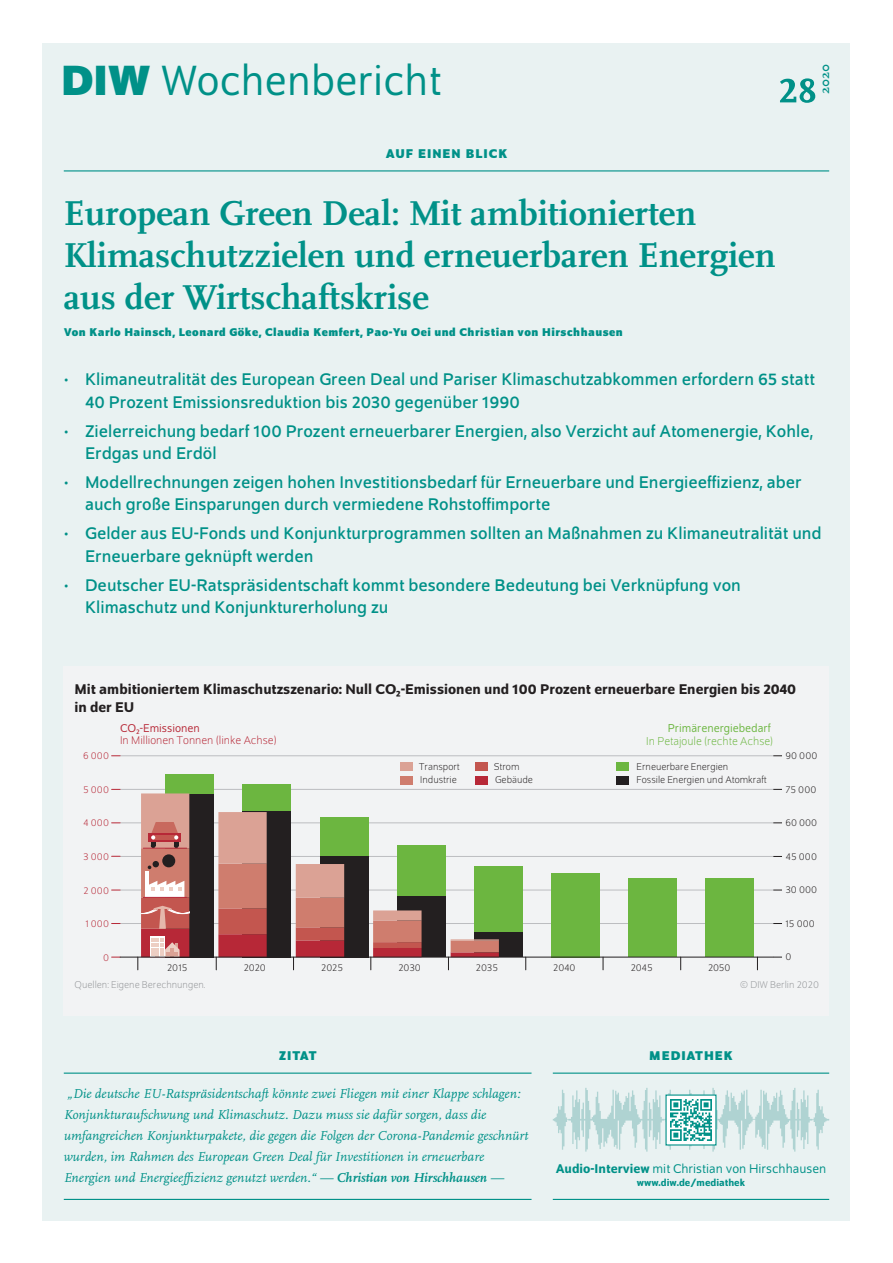
<style>
.page{position:relative;width:893px;height:1263px;background:#fff}
.page>*{position:absolute;margin:0;border:0;box-sizing:border-box;transform-origin:0 0}
.t1{font:700 51px "Scala Pro";color:#009188}
.t2{font:45px "Schumpeter Blond";color:#009188}
.t3{font:700 36px/42px "Scala Pro";color:#009188}
.t4{font:18px/22.5px "Schumpeter";color:#009188}
.t5{font:500 15px/18px "Schumpeter";color:#231f20}
.t6{font:italic 13.5px/21px "Scala Pro";color:#009188}
.t7{font:13.5px "Schumpeter Blond";color:#009188}
.t8{font:700 13.5px "Schumpeter";letter-spacing:.075em;color:#009188}
.t9{font:700 13.5px "Scala Pro";color:#009188}
.t10{font:300 12.15px "Schumpeter";color:#6cb640}
.t11{font:12.15px "Schumpeter Blond";color:#6cb640}
.t12{font:700 12px "Schumpeter";letter-spacing:.04em;color:#009188}
.t13{font:300 12px "Schumpeter";color:#b72837}
.t14{font:12px "Schumpeter Blond";color:#b72837}
.t15{font:300 10.5px/13.5px "Schumpeter";color:#231f20}
.t16{font:300 10.5px "Schumpeter";color:#939598}
.t17{font:300 10.5px "Schumpeter";letter-spacing:.01em;color:#b72837}
.t18{font:500 10.5px "Schumpeter";color:#009188}
.s1{font-family:"Schumpeter";font-weight:700}
.s2{font-weight:700}
.s3{font-family:"Schumpeter";font-weight:500}
</style>
<div class="page">
<div style="left:43px;top:43px;width:807px;height:1177px;background:#e9f2f2"></div>
<div style="left:64px;top:666px;width:765px;height:349px;background:#f2f3f4"></div>
<hr style="left:120px;top:755px;width:653px;height:1px;background:#bcbdc0">
<hr style="left:120px;top:789px;width:653px;height:1px;background:#bcbdc0">
<hr style="left:120px;top:822px;width:653px;height:1px;background:#bcbdc0">
<hr style="left:120px;top:856px;width:653px;height:1px;background:#bcbdc0">
<hr style="left:120px;top:890px;width:653px;height:1px;background:#bcbdc0">
<hr style="left:120px;top:923px;width:653px;height:1px;background:#bcbdc0">
<div style="left:474px;top:931px;width:48px;height:26px;background:#231f20"></div>
<div style="left:243px;top:784px;width:48px;height:27px;background:#6cb640"></div>
<div style="left:166px;top:775px;width:48px;height:19px;background:#6cb640"></div>
<div style="left:706px;top:878px;width:48px;height:79px;background:#6cb640"></div>
<div style="left:551px;top:873px;width:49px;height:84px;background:#6cb640"></div>
<div style="left:628px;top:878px;width:49px;height:79px;background:#6cb640"></div>
<div style="left:474px;top:866px;width:48px;height:65px;background:#6cb640"></div>
<svg style="left:141px;top:793px;width:228px;height:29px"></svg>
<div style="left:475px;top:776px;width:13px;height:8px;background:#b72837"></div>
<div style="left:475px;top:762px;width:13px;height:9px;background:#c3564f"></div>
<div style="left:400px;top:776px;width:13px;height:8px;background:#cf7d6e"></div>
<div style="left:400px;top:762px;width:13px;height:9px;background:#dba295"></div>
<div style="left:616px;top:762px;width:13px;height:9px;background:#6cb640"></div>
<div style="left:616px;top:776px;width:13px;height:8px;background:#231f20"></div>
<svg style="left:525px;top:958px;width:1px;height:12px"></svg>
<svg style="left:603px;top:958px;width:1px;height:12px"></svg>
<svg style="left:680px;top:958px;width:1px;height:12px"></svg>
<svg style="left:757px;top:958px;width:1px;height:12px"></svg>
<svg style="left:138px;top:822px;width:361px;height:148px"></svg>
<hr style="left:120px;top:957px;width:653px;height:1px;background:#231f20">
<hr style="left:553px;top:1072px;width:276px;height:2px;background:#009188">
<hr style="left:553px;top:1199px;width:276px;height:1px;background:#009188">
<svg style="left:553px;top:1088px;width:276px;height:63px"></svg>
<div style="left:666px;top:1095px;width:50px;height:50px;background:#fff"></div>
<img style="left:670px;top:1099px;width:42px;height:42px">
<hr style="left:64px;top:1072px;width:467px;height:2px;background:#009188">
<hr style="left:64px;top:1199px;width:467px;height:1px;background:#009188">
<hr style="left:64px;top:170px;width:765px;height:1px;background:#009188">
<h2 class="t2" style="left:61px;top:59px;width:382px"><span class="s1">DIW</span> Wochenbericht</h2>
<p class="t8" style="left:386px;top:146px;width:123px">AUF EINEN BLICK</p>
<p class="t9" style="left:815px;top:94px;width:32px;rotate:-90deg">2020</p>
<h1 class="t1" style="left:779px;top:48px;width:38px">28</h1>
<h3 class="t3" style="left:64px;top:190px;width:713px">European Green Deal: Mit ambitionierten<br>Klimaschutzzielen und erneuerbaren Energien aus der Wirtschaftskrise</h3>
<p class="t12" style="left:64px;top:325px;width:561px">Von Karlo Hainsch, Leonard Göke, Claudia Kemfert, Pao-Yu Oei und Christian von Hirschhausen</p>
<p class="t4" style="left:85px;top:369px;width:731px;text-indent:-21px">• Klimaneutralität des European Green Deal und Pariser Klimaschutzabkommen erfordern 65 statt<br>40 Prozent Emissionsreduktion bis 2030 gegenüber 1990</p>
<p class="t4" style="left:85px;top:420px;width:729px;text-indent:-21px">• Zielerreichung bedarf 100 Prozent erneuerbarer Energien, also Verzicht auf Atomenergie, Kohle,<br>Erdgas und Erdöl</p>
<p class="t4" style="left:85px;top:471px;width:718px;text-indent:-21px">• Modellrechnungen zeigen hohen Investitionsbedarf für Erneuerbare und Energieeffizienz, aber auch große Einsparungen durch vermiedene Rohstoffimporte</p>
<p class="t4" style="left:85px;top:523px;width:738px;text-indent:-21px">• Gelder aus EU-Fonds und Konjunkturprogrammen sollten an Maßnahmen zu Klimaneutralität und<br>Erneuerbare geknüpft werden</p>
<p class="t4" style="left:85px;top:574px;width:657px;text-indent:-21px">• Deutscher EU-Ratspräsidentschaft kommt besondere Bedeutung bei Verknüpfung von<br>Klimaschutz und Konjunkturerholung zu</p>
<p class="t5" style="left:74px;top:680px;width:723px">Mit ambitioniertem Klimaschutzszenario: Null CO₂-Emissionen und 100 Prozent erneuerbare Energien bis 2040 in der EU</p>
<p class="t14" style="left:120px;top:722px;width:81px">CO₂-Emissionen</p>
<p class="t13" style="left:120px;top:735px;width:158px">In Millionen Tonnen (linke Achse)</p>
<p class="t11" style="left:668px;top:722px;width:105px">Primärenergiebedarf</p>
<p class="t10" style="left:646px;top:735px;width:128px">In Petajoule (rechte Achse)</p>
<p class="t17" style="left:83px;top:751px;width:27px">6 000</p>
<p class="t15" style="left:785px;top:749px;width:33px">90 000</p>
<p class="t17" style="left:83px;top:785px;width:27px">5 000</p>
<p class="t17" style="left:83px;top:818px;width:27px">4 000</p>
<p class="t15" style="left:419px;top:760px;width:43px">Transport</p>
<p class="t15" style="left:637px;top:760px;width:132px">Erneuerbare Energien<br>Fossile Energien und Atomkraft</p>
<p class="t15" style="left:494px;top:760px;width:27px">Strom</p>
<p class="t15" style="left:495px;top:773px;width:39px">Gebäude</p>
<p class="t15" style="left:420px;top:773px;width:38px">Industrie</p>
<p class="t15" style="left:785px;top:783px;width:32px">75 000</p>
<p class="t15" style="left:785px;top:816px;width:33px">60 000</p>
<p class="t17" style="left:83px;top:852px;width:27px">3 000</p>
<p class="t15" style="left:785px;top:850px;width:33px">45 000</p>
<p class="t17" style="left:84px;top:885px;width:27px">2 000</p>
<p class="t15" style="left:785px;top:883px;width:33px">30 000</p>
<p class="t17" style="left:86px;top:919px;width:25px">1 000</p>
<p class="t15" style="left:785px;top:917px;width:31px">15 000</p>
<p class="t17" style="left:103px;top:952px;width:7px">0</p>
<p class="t15" style="left:785px;top:950px;width:7px">0</p>
<p class="t15" style="left:167px;top:961px;width:22px">2015</p>
<p class="t15" style="left:244px;top:961px;width:23px">2020</p>
<p class="t15" style="left:321px;top:961px;width:23px">2025</p>
<p class="t15" style="left:398px;top:961px;width:24px">2030</p>
<p class="t15" style="left:476px;top:961px;width:24px">2035</p>
<p class="t15" style="left:553px;top:961px;width:24px">2040</p>
<p class="t15" style="left:631px;top:961px;width:24px">2045</p>
<p class="t15" style="left:708px;top:961px;width:24px">2050</p>
<p class="t16" style="left:75px;top:979px;width:132px">Quellen: Eigene Berechnungen.</p>
<p class="t16" style="left:740px;top:979px;width:81px">© DIW Berlin 2020</p>
<p class="t8" style="left:279px;top:1048px;width:39px">ZITAT</p>
<p class="t6" style="left:64px;top:1083px;width:466px">„Die deutsche EU-Ratspräsidentschaft könnte zwei Fliegen mit einer Klappe schlagen:<br>Konjunkturaufschwung und Klimaschutz. Dazu muss sie dafür sorgen, dass die umfangreichen Konjunkturpakete, die gegen die Folgen der Corona-Pandemie geschnürt wurden, im Rahmen des European Green Deal für Investitionen in erneuerbare Energien und Energieeffizienz genutzt werden.“ — <span class="s2">Christian von Hirschhausen</span> —</p>
<p class="t8" style="left:649px;top:1048px;width:85px">MEDIATHEK</p>
<p class="t7" style="left:556px;top:1162px;width:272px"><span class="s3">Audio-Interview</span> mit Christian von Hirschhausen</p>
<p class="t18" style="left:637px;top:1177px;width:110px">www.diw.de/mediathek</p>
</div>
